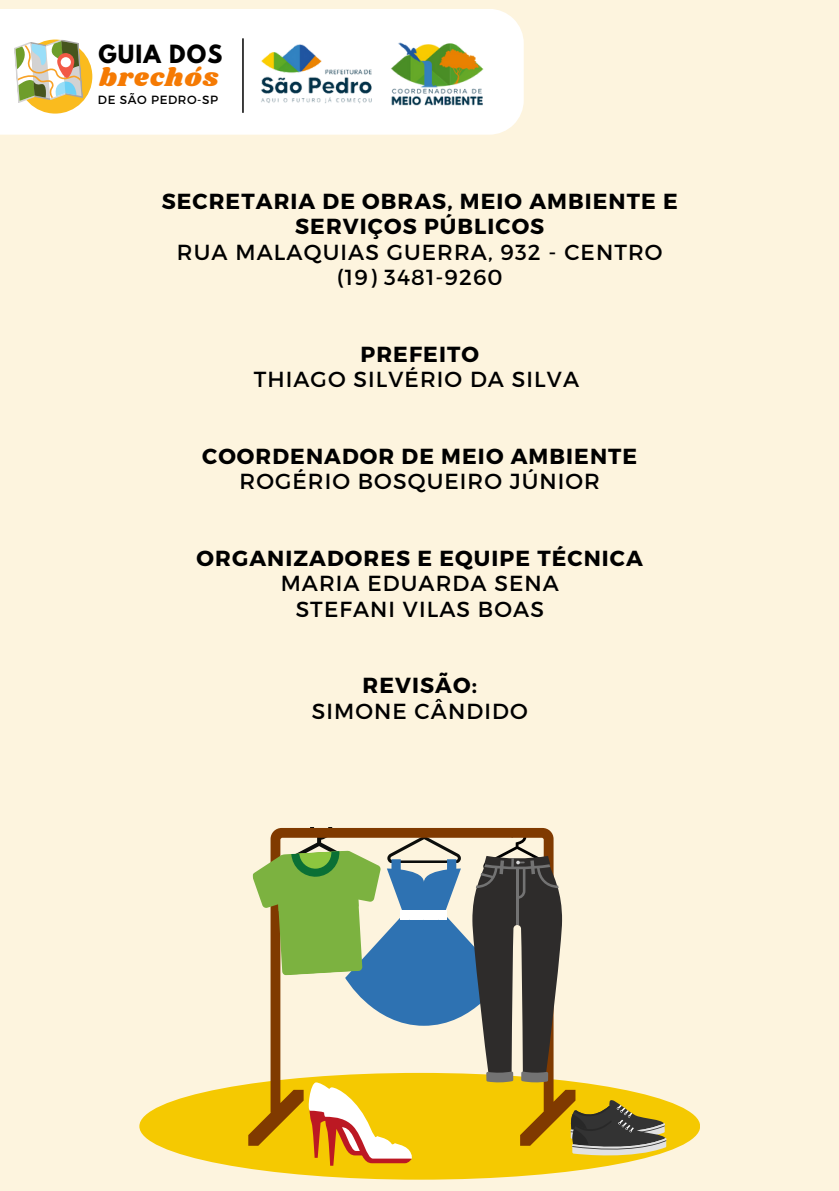
<style>
.page{position:relative;width:839px;height:1191px;background:#fff}
.page>*{position:absolute;margin:0;border:0;box-sizing:border-box;transform-origin:0 0}
.t1{font:25.8px "Shrikhand";letter-spacing:.05em;color:#f57a03}
.t2{font:700 22.2px "League Spartan";letter-spacing:.05em;color:#000}
.t3{font:21.8px "Montserrat";letter-spacing:.05em;color:#000}
.t4{font:700 21.8px/25.6px "Montserrat";letter-spacing:.05em;color:#000;text-align:center}
.t5{font:11.8px "Montserrat";letter-spacing:.05em;color:#000}
</style>
<div class="page">
<div style="left:0;top:0;width:838px;height:1191px;background:#fdf4de"></div>
<div style="left:139px;top:1073px;width:561px;height:107px;background:#f5c901;border-radius:50%"></div>
<svg style="left:250px;top:828px;width:416px;height:338px"></svg>
<div style="left:0;top:9px;width:523px;height:125px;background:#fff"></div>
<img style="left:391px;top:38px;width:96px;height:68px">
<img style="left:255px;top:40px;width:124px;height:72px">
<div style="left:18px;top:40px;width:74px;height:74px;background:#fabb1e;border-radius:50%"></div>
<svg style="left:13px;top:38px;width:70px;height:65px;background:#c6c29c"></svg>
<div style="left:60px;top:57px;width:11px;height:10px;background:#fff;border-radius:50%"></div>
<hr style="left:242px;top:39px;width:2px;height:73px;background:#000">
<p class="t2" style="left:98px;top:43px;width:125px">GUIA DOS</p>
<p class="t1" style="left:99px;top:60px;width:120px">brechós</p>
<p class="t5" style="left:98px;top:92px;width:122px">DE SÃO PEDRO-SP</p>
<p class="t4" style="left:162px;top:187px;width:517px">SECRETARIA DE OBRAS, MEIO AMBIENTE E<br>SERVIÇOS PÚBLICOS</p>
<p class="t3" style="left:177px;top:238px;width:487px">RUA MALAQUIAS GUERRA, 932 - CENTRO</p>
<p class="t3" style="left:337px;top:263px;width:167px">(19) 3481-9260</p>
<p class="t4" style="left:360px;top:340px;width:120px">PREFEITO</p>
<p class="t3" style="left:254px;top:365px;width:327px">THIAGO SILVÉRIO DA SILVA</p>
<p class="t4" style="left:202px;top:442px;width:436px">COORDENADOR DE MEIO AMBIENTE</p>
<p class="t3" style="left:239px;top:467px;width:362px">ROGÉRIO BOSQUEIRO JÚNIOR</p>
<p class="t4" style="left:197px;top:544px;width:448px">ORGANIZADORES E EQUIPE TÉCNICA</p>
<p class="t3" style="left:281px;top:569px;width:280px">MARIA EDUARDA SENA</p>
<p class="t3" style="left:296px;top:595px;width:250px">STEFANI VILAS BOAS</p>
<p class="t4" style="left:362px;top:672px;width:116px">REVISÃO:</p>
<p class="t3" style="left:312px;top:697px;width:217px">SIMONE CÂNDIDO</p>
</div>
